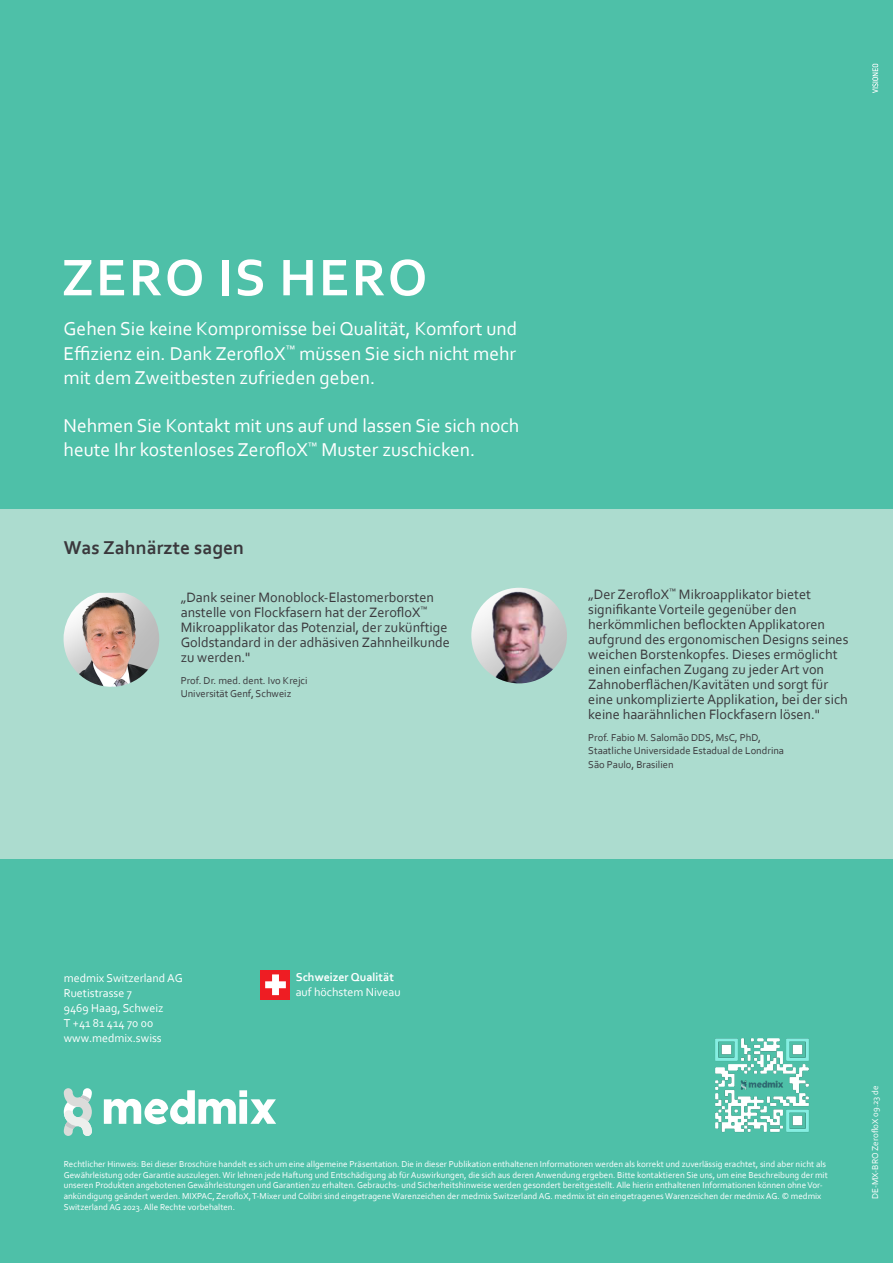
<style>
.page{position:relative;width:893px;height:1263px;background:#4ec0a8}
.page>*{position:absolute;margin:0;border:0;box-sizing:border-box;transform-origin:0 0}
.t1{font:700 54px "Corbel";letter-spacing:.04em;color:#fff}
.t2{font:19.5px/24.2px "Corbel";color:#fff}
.t3{font:700 19.5px "Corbel";color:#3a383c}
.t4{font:14.25px/15px "Corbel";color:#3a383c}
.t5{font:12px "Corbel";color:#fff}
.t6{font:700 12px/15px "Corbel";color:#fff}
.t7{font:10.5px/13.5px "Corbel";color:#3a383c}
.t8{font:9px/10.8px "Corbel";color:#fff}
.s1{font-weight:400}
</style>
<div class="page">
<div style="left:0;top:510px;width:893px;height:349px;background:#acdccf"></div>
<svg style="left:872px;top:64px;width:6px;height:29px"></svg>
<img style="left:471px;top:588px;width:96px;height:95px;border-radius:48px">
<div style="left:261px;top:970px;width:29px;height:29px;background:#ee1d23"></div>
<svg style="left:265px;top:974px;width:21px;height:21px"></svg>
<svg style="left:104px;top:1090px;width:172px;height:34px"></svg>
<svg style="left:64px;top:1088px;width:28px;height:48px"></svg>
<img style="left:64px;top:593px;width:95px;height:94px">
<img style="left:715px;top:1038px;width:94px;height:94px">
<p class="t1" style="left:61px;top:244px;width:367px">ZERO IS HERO</p>
<p class="t2" style="left:64px;top:316px;width:455px">Gehen Sie keine Kompromisse bei Qualität, Komfort und</p>
<p class="t2" style="left:64px;top:340px;width:454px">Effizienz ein. Dank ZerofloX<sup>™</sup> müssen Sie sich nicht mehr</p>
<p class="t2" style="left:64px;top:365px;width:313px">mit dem Zweitbesten zufrieden geben.</p>
<p class="t2" style="left:64px;top:413px;width:457px">Nehmen Sie Kontakt mit uns auf und lassen Sie sich noch heute Ihr kostenloses ZerofloX<sup>™</sup> Muster zuschicken.</p>
<p class="t3" style="left:64px;top:535px;width:182px">Was Zahnärzte sagen</p>
<p class="t4" style="left:181px;top:589px;width:271px">„Dank seiner Monoblock-Elastomerborsten anstelle von Flockfasern hat der ZerofloX<sup>™ </sup>Mikroapplikator das Potenzial, der zukünftige Goldstandard in der adhäsiven Zahnheilkunde zu werden."</p>
<p class="t7" style="left:181px;top:673px;width:128px">Prof. Dr. med. dent. Ivo Krejci<br>Universität Genf, Schweiz</p>
<p class="t4" style="left:588px;top:586px;width:262px">„Der ZerofloX<sup>™</sup> Mikroapplikator bietet signifikante Vorteile gegenüber den herkömmlichen beflockten Applikatoren aufgrund des ergonomischen Designs seines weichen Borstenkopfes. Dieses ermöglicht einen einfachen Zugang zu jeder Art von Zahnoberflächen/Kavitäten und sorgt für eine unkomplizierte Applikation, bei der sich keine haarähnlichen Flockfasern lösen."</p>
<p class="t7" style="left:588px;top:730px;width:197px">Prof. Fabio M. Salomão DDS, MsC, PhD,<br>Staatliche Universidade Estadual de Londrina</p>
<p class="t7" style="left:588px;top:757px;width:87px">São Paulo, Brasilien</p>
<p class="t5" style="left:64px;top:970px;width:120px">medmix Switzerland AG</p>
<p class="t5" style="left:64px;top:985px;width:70px">Ruetistrasse 7</p>
<p class="t5" style="left:64px;top:1000px;width:101px">9469 Haag, Schweiz</p>
<p class="t5" style="left:64px;top:1015px;width:91px">T +41 81 414 70 00</p>
<p class="t5" style="left:64px;top:1030px;width:100px">www.medmix.swiss</p>
<p class="t6" style="left:296px;top:970px;width:106px">Schweizer Qualität <span class="s1">auf höchstem Niveau</span></p>
<p class="t8" style="left:64px;top:1158px;width:765px">Rechtlicher Hinweis: Bei dieser Broschüre handelt es sich um eine allgemeine Präsentation. Die in dieser Publikation enthaltenen Informationen werden als korrekt und zuverlässig erachtet, sind aber nicht als Gewährleistung oder Garantie auszulegen. Wir lehnen jede Haftung und Entschädigung ab für Auswirkungen, die sich aus deren Anwendung ergeben. Bitte kontaktieren Sie uns, um eine Beschreibung der mit unseren Produkten angebotenen Gewährleistungen und Garantien zu erhalten. Gebrauchs- und Sicherheitshinweise werden gesondert bereitgestellt. Alle hierin enthaltenen Informationen können ohne Vor&shy;ankündigung geändert werden. MIXPAC, ZerofloX, T-Mixer und Colibri sind eingetragene Warenzeichen der medmix Switzerland AG. medmix ist ein eingetragenes Warenzeichen der medmix AG. © medmix Switzerland AG 2023. Alle Rechte vorbehalten.</p>
<p class="t8" style="left:869px;top:1199px;width:115px;rotate:-90deg">DE-MX-BRO ZerofloX 09.23 de</p>
</div>
